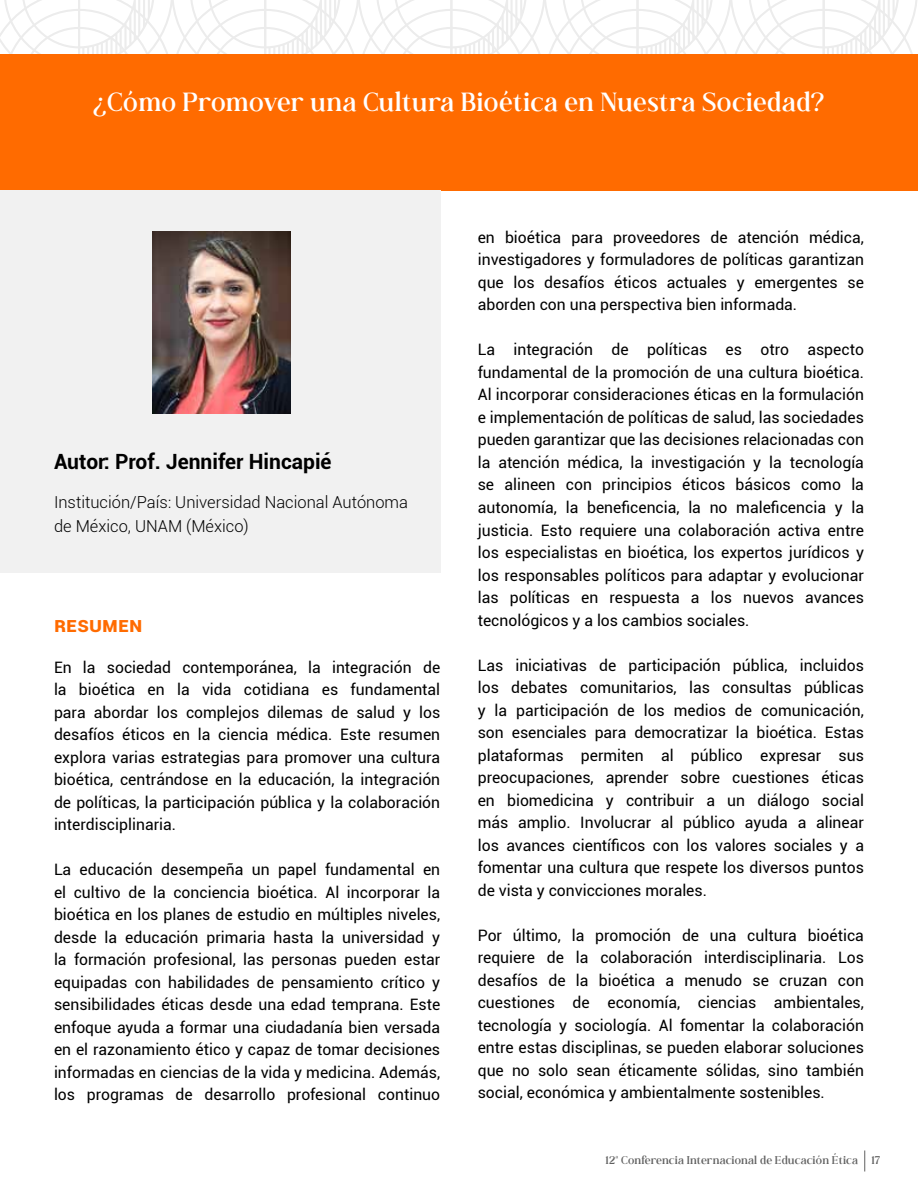
<style>
.page{position:relative;width:918px;height:1188px;background:#fff}
.page>*{position:absolute;margin:0;border:0;box-sizing:border-box;transform-origin:0 0}
.t1{font:21px "Andine";letter-spacing:.02em;color:#fff}
.t2{font:700 21px "Roboto";color:#000}
.t3{font:700 21px "Roboto";color:#ff6b00}
.t4{font:300 16.5px/24px "Roboto";color:#000}
.t5{font:15.75px/22.5px "Roboto";color:#000;text-align:justify}
.t6{font:9px "Andine";letter-spacing:.02em;color:#606060}
</style>
<div class="page">
<svg style="left:0;top:0;width:917px;height:54px"></svg>
<svg style="left:864px;top:1150px;width:1px;height:22px"></svg>
<div style="left:0;top:54px;width:918px;height:136px;background:#ff6b00"></div>
<div style="left:0;top:190px;width:440px;height:383px;background:#f1f1f1"></div>
<img style="left:153px;top:231px;width:138px;height:183px">
<h1 class="t1" style="left:94px;top:84px;width:732px">¿Cómo Promover una Cultura Bioética en Nuestra Sociedad?</h1>
<h1 class="t2" style="left:54px;top:446px;width:279px">Autor: Prof. Jennifer Hincapié</h1>
<p class="t4" style="left:54px;top:489px;width:356px">Institución/País: Universidad Nacional Autónoma de México, UNAM (México)</p>
<h1 class="t3" style="left:54px;top:610px;width:90px">resumen</h1>
<p class="t5" style="left:54px;top:655px;width:388px">En la sociedad contemporánea, la integración de la bioética en la vida cotidiana es fundamental para abordar los complejos dilemas de salud y los desafíos éticos en la ciencia médica. Este resumen explora varias estrategias para promover una cultura bioética, centrándose en la educación, la integración de políticas, la participación pública y la colaboración interdisciplinaria.</p>
<p class="t5" style="left:54px;top:858px;width:388px">La educación desempeña un papel fundamental en el cultivo de la conciencia bioética. Al incorporar la bioética en los planes de estudio en múltiples niveles, desde la educación primaria hasta la universidad y la formación profesional, las personas pueden estar equipadas con habilidades de pensamiento crítico y sensibilidades éticas desde una edad temprana. Este enfoque ayuda a formar una ciudadanía bien versada en el razonamiento ético y capaz de tomar decisiones informadas en ciencias de la vida y medicina. Además, los programas de desarrollo profesional continuo</p>
<p class="t5" style="left:478px;top:226px;width:388px">en bioética para proveedores de atención médica, investigadores y formuladores de políticas garantizan que los desafíos éticos actuales y emergentes se aborden con una perspectiva bien informada.</p>
<p class="t5" style="left:478px;top:338px;width:388px">La integración de políticas es otro aspecto fundamental de la promoción de una cultura bioética.<br>Al incorporar consideraciones éticas en la formulación e implementación de políticas de salud, las sociedades pueden garantizar que las decisiones relacionadas con la atención médica, la investigación y la tecnología se alineen con principios éticos básicos como la autonomía, la beneficencia, la no maleficencia y la justicia. Esto requiere una colaboración activa entre los especialistas en bioética, los expertos jurídicos y los responsables políticos para adaptar y evolucionar las políticas en respuesta a los nuevos avances tecnológicos y a los cambios sociales.</p>
<p class="t5" style="left:478px;top:653px;width:388px">Las iniciativas de participación pública, incluidos los debates comunitarios, las consultas públicas y la participación de los medios de comunicación, son esenciales para democratizar la bioética. Estas plataformas permiten al público expresar sus preocupaciones, aprender sobre cuestiones éticas en biomedicina y contribuir a un diálogo social más amplio. Involucrar al público ayuda a alinear los avances científicos con los valores sociales y a fomentar una cultura que respete los diversos puntos de vista y convicciones morales.</p>
<p class="t5" style="left:478px;top:923px;width:388px">Por último, la promoción de una cultura bioética requiere de la colaboración interdisciplinaria. Los desafíos de la bioética a menudo se cruzan con cuestiones de economía, ciencias ambientales, tecnología y sociología. Al fomentar la colaboración entre estas disciplinas, se pueden elaborar soluciones que no solo sean éticamente sólidas, sino también social, económica y ambientalmente sostenibles.</p>
<p class="t6" style="left:605px;top:1152px;width:254px">12ª Conferencia Internacional de Educación Ética</p>
<p class="t6" style="left:872px;top:1152px;width:10px">17</p>
</div>
